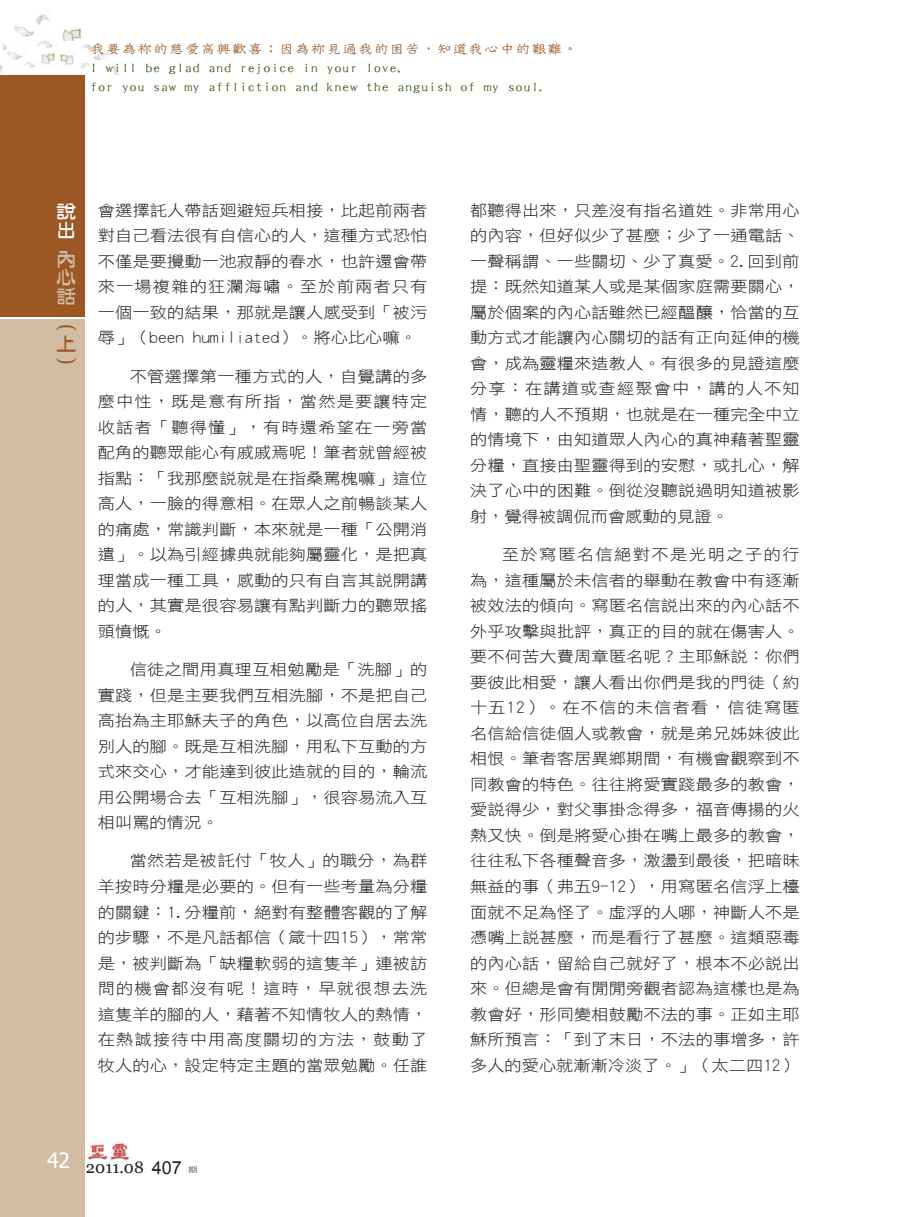
<style>
.page{position:relative;width:906px;height:1217px;background:#fff}
.page>*{position:absolute;margin:0;border:0;box-sizing:border-box;transform-origin:0 0}
.t1{font:18.9px/18.9px "DF Ya Yi W6 WIN BF";color:#d2bca4;text-align:justify;scale:1.11 1}
.t2{font:18.9px/18.9px "DF Ya Yi W6 WIN BF";color:#9b5724;text-align:justify;scale:1.11 1}
.t3{font:18.9px/18.9px "DF Ya Yi W6 WIN BF";color:#fff;scale:1.11 1}
.t4{font:16.5px "Georgia";color:#231f20}
.t5{font:15.6px/25.5px "DF Hei W3 WIN BF";letter-spacing:.005em;color:#231f20;text-align:justify;scale:1.11 1}
.t6{font:14.1px/18.9px "DF Tie Xian W3 WIN BF";color:#355815;scale:1.11 1}
.t7{font:14.1px "DF Tie Xian W3 WIN BF";color:#9b5724;scale:1.11 1}
.t8{font:7.5px "DF Hei W5 WIN BF";color:#57585a;scale:1.25 1}
.s1{font-family:"Arial";font-size:18px}
</style>
<div class="page">
<img style="left:88px;top:1143px;width:41px;height:18px">
<div style="left:0;top:0;width:84px;height:316px;background:#9b5724"></div>
<div style="left:0;top:319px;width:84px;height:897px;background:#d2bca4"></div>
<img style="left:0;top:0;width:84px;height:51px">
<img style="left:0;top:51px;width:57px;height:23px">
<img style="left:57px;top:42px;width:61px;height:32px">
<p class="t7" style="left:90px;top:42px;width:441px">我要為祢的慈愛高興歡喜；因為祢見過我的困苦，知道我心中的艱難。</p>
<p class="t6" style="left:90px;top:58px;width:413px">I will be glad and rejoice in your love,<br>for you saw my affliction and knew the anguish of my soul.</p>
<p class="t3" style="left:56px;top:202px;width:20px">說出</p>
<p class="t1" style="left:56px;top:249px;width:19px">內心話</p>
<p class="t2" style="left:56px;top:315px;width:20px">（上）</p>
<p class="t5" style="left:98px;top:197px;width:298px">會選擇託人帶話廻避短兵相接，比起前兩者對自己看法很有自信心的人，這種方式恐怕不僅是要攪動一池寂靜的春水，也許還會帶來一場複雜的狂瀾海嘯。至於前兩者只有一個一致的結果，那就是讓人感受到「被污辱」（been humiliated）。將心比心嘛。</p>
<p class="t5" style="left:98px;top:363px;width:298px;text-indent:32px">不管選擇第一種方式的人，自覺講的多麼中性，既是意有所指，當然是要讓特定收話者「聽得懂」，有時還希望在一旁當配角的聽眾能心有戚戚焉呢！筆者就曾經被指點：「我那麼說就是在指桑罵槐嘛」這位高人，一臉的得意相。在眾人之前暢談某人的痛處，常識判斷，本來就是一種「公開消遣」。以為引經據典就能夠屬靈化，是把真理當成一種工具，感動的只有自言其說開講的人，其實是很容易讓有點判斷力的聽眾搖頭憤慨。</p>
<p class="t5" style="left:98px;top:656px;width:298px;text-indent:32px">信徒之間用真理互相勉勵是「洗腳」的實踐，但是主要我們互相洗腳，不是把自己高抬為主耶穌夫子的角色，以高位自居去洗別人的腳。既是互相洗腳，用私下互動的方式來交心，才能達到彼此造就的目的，輪流用公開場合去「互相洗腳」，很容易流入互相叫罵的情況。</p>
<p class="t5" style="left:98px;top:847px;width:298px;text-indent:32px">當然若是被託付「牧人」的職分，為群羊按時分糧是必要的。但有一些考量為分糧的關鍵：1.分糧前，絕對有整體客觀的了解的步驟，不是凡話都信（箴十四15），常常是，被判斷為「缺糧軟弱的這隻羊」連被訪問的機會都沒有呢！這時，早就很想去洗這隻羊的腳的人，藉著不知情牧人的熱情，在熱誠接待中用高度關切的方法，鼓動了牧人的心，設定特定主題的當眾勉勵。任誰</p>
<p class="t5" style="left:470px;top:197px;width:298px">都聽得出來，只差沒有指名道姓。非常用心的內容，但好似少了甚麼；少了一通電話、一聲稱謂、一些關切、少了真愛。2.回到前提：既然知道某人或是某個家庭需要關心，屬於個案的內心話雖然已經醞釀，恰當的互動方式才能讓內心關切的話有正向延伸的機會，成為靈糧來造教人。有很多的見證這麼分享：在講道或查經聚會中，講的人不知情，聽的人不預期，也就是在一種完全中立的情境下，由知道眾人內心的真神藉著聖靈分糧，直接由聖靈得到的安慰，或扎心，解決了心中的困難。倒從沒聽說過明知道被影射，覺得被調侃而會感動的見證。</p>
<p class="t5" style="left:470px;top:541px;width:298px;text-indent:32px">至於寫匿名信絕對不是光明之子的行為，這種屬於未信者的舉動在教會中有逐漸被效法的傾向。寫匿名信說出來的內心話不外乎攻擊與批評，真正的目的就在傷害人。要不何苦大費周章匿名呢？主耶穌說：你們要彼此相愛，讓人看出你們是我的門徒（約十五12）。在不信的未信者看，信徒寫匿名信給信徒個人或教會，就是弟兄姊妹彼此相恨。筆者客居異鄉期間，有機會觀察到不同教會的特色。往往將愛實踐最多的教會，愛說得少，對父事掛念得多，福音傳揚的火熱又快。倒是將愛心掛在嘴上最多的教會，往往私下各種聲音多，激盪到最後，把暗昧無益的事（弗五9-12），用寫匿名信浮上檯面就不足為怪了。虛浮的人哪，神斷人不是憑嘴上說甚麼，而是看行了甚麼。這類惡毒的內心話，留給自己就好了，根本不必說出來。但總是會有閒閒旁觀者認為這樣也是為教會好，形同變相鼓勵不法的事。正如主耶穌所預言：「到了末日，不法的事增多，許多人的愛心就漸漸冷淡了。」（太二四12）</p>
<p class="t4" style="left:47px;top:1156px;width:136px"><sup>42</sup> 2011.08 <span class="s1">407</span></p>
<p class="t8" style="left:188px;top:1165px;width:9px">期</p>
</div>
